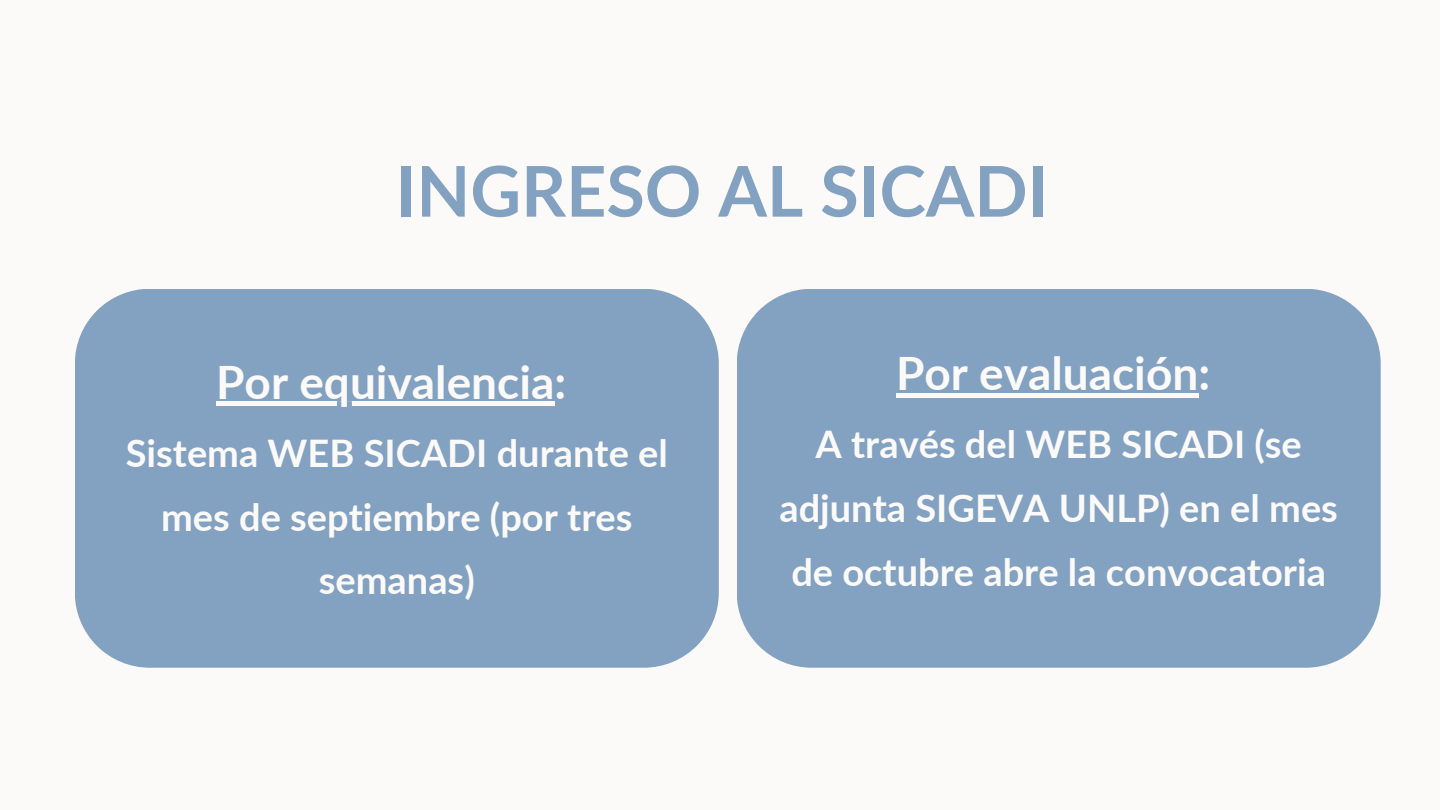
<style>
.page{position:relative;width:1440px;height:810px;background:#fbfaf8}
.page>*{position:absolute;margin:0;border:0;box-sizing:border-box;transform-origin:0 0}
.t1{font:700 70px "Lato";color:#83a1c0}
.t2{font:700 46px "Lato";color:#fbfaf8}
.t3{font:700 38px/63.8px "Lato";color:#fbfaf8;text-align:center}
</style>
<div class="page">
<div style="left:75px;top:289px;width:644px;height:379px;background:#83a1c0"></div>
<hr style="left:216px;top:402px;width:338px;height:4px;background:#fbfaf8">
<div style="left:737px;top:289px;width:644px;height:379px;background:#83a1c0"></div>
<hr style="left:896px;top:393px;width:302px;height:4px;background:#fbfaf8">
<p class="t1" style="left:396px;top:148px;width:654px">INGRESO AL SICADI</p>
<p class="t2" style="left:216px;top:353px;width:352px">Por equivalencia:</p>
<p class="t3" style="left:126px;top:420px;width:544px">Sistema WEB SICADI durante el mes de septiembre (por tres semanas)</p>
<p class="t2" style="left:896px;top:344px;width:316px">Por evaluación:</p>
<p class="t3" style="left:779px;top:412px;width:560px">A través del WEB SICADI (se adjunta SIGEVA UNLP) en el mes de octubre abre la convocatoria</p>
</div>
